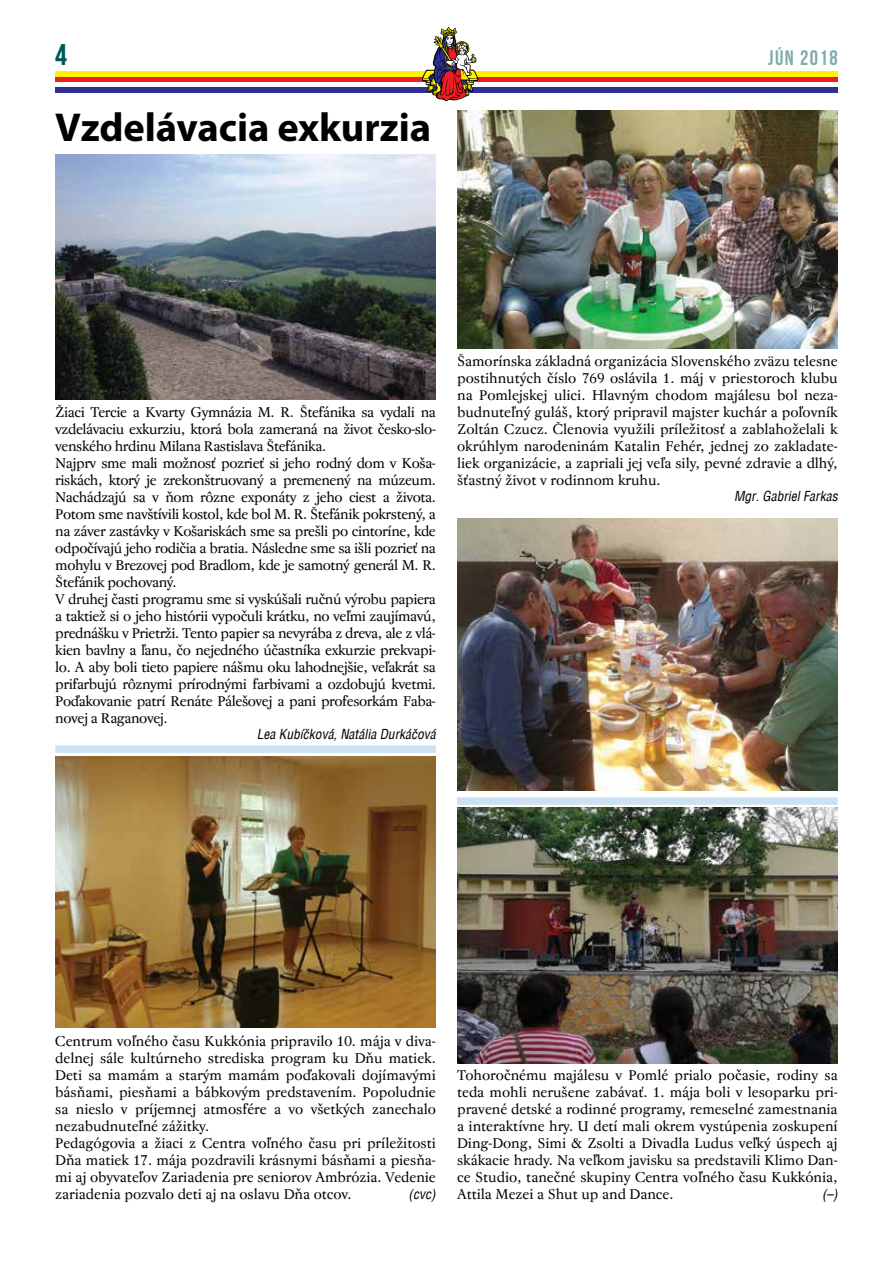
<style>
.page{position:relative;width:893px;height:1263px;background:#fff}
.page>*{position:absolute;margin:0;border:0;box-sizing:border-box;transform-origin:0 0}
.t1{font:700 40.5px "Myriad Pro";letter-spacing:-.005em;color:#000}
.t2{font:30px "Bebas Neue";color:#005954}
.t3{font:21px "Bebas Neue";letter-spacing:.07em;color:#80aca9}
.t4{font:14.25px/17px "Regent Pro";letter-spacing:-.03em;color:#000;text-align:justify}
.t5{font:14.25px/17px "Regent Pro";letter-spacing:-.005em;color:#000}
.t6{font:italic 13.5px "Switzerland Condensed";color:#000}
</style>
<div class="page">
<div style="left:55px;top:71px;width:783px;height:6px;background:#fff200"></div>
<div style="left:55px;top:77px;width:783px;height:5px;background:#ed1d24"></div>
<div style="left:55px;top:87px;width:783px;height:6px;background:#2e3092"></div>
<svg style="left:422px;top:27px;width:56px;height:74px"></svg>
<img style="left:55px;top:154px;width:381px;height:246px">
<img style="left:457px;top:111px;width:381px;height:238px">
<img style="left:457px;top:519px;width:381px;height:272px">
<img style="left:55px;top:757px;width:381px;height:271px">
<img style="left:457px;top:808px;width:381px;height:255px">
<div style="left:55px;top:745px;width:381px;height:8px;background:#cde1f0"></div>
<div style="left:457px;top:797px;width:381px;height:8px;background:#cde1f0"></div>
<h2 class="t2" style="left:55px;top:38px;width:13px">4</h2>
<h3 class="t3" style="left:768px;top:46px;width:71px">JÚN 2018</h3>
<h1 class="t1" style="left:55px;top:101px;width:377px">Vzdelávacia exkurzia</h1>
<p class="t4" style="left:55px;top:404px;width:382px;text-align:left">Žiaci Tercie a Kvarty Gymnázia M. R. Štefánika sa vydali na vzdelávaciu exkurziu, ktorá bola zameraná na život česko-slo&shy;venského hrdinu Milana Rastislava Štefánika.<br>Najprv sme mali možnosť pozrieť si jeho rodný dom v Koša&shy;riskách, ktorý je zrekonštruovaný a premenený na múzeum.<br>Nachádzajú sa v ňom rôzne exponáty z jeho ciest a života.<br>Potom sme navštívili kostol, kde bol M. R. Štefánik pokrstený, a na záver zastávky v Košariskách sme sa prešli po cintoríne, kde odpočívajú jeho rodičia a bratia. Následne sme sa išli pozrieť na mohylu v Brezovej pod Bradlom, kde je samotný generál M. R.<br>Štefánik pochovaný.<br>V druhej časti programu sme si vyskúšali ručnú výrobu papiera a taktiež si o jeho histórii vypočuli krátku, no veľmi zaujímavú, prednášku v Prietrži. Tento papier sa nevyrába z dreva, ale z vlá&shy;kien bavlny a ľanu, čo nejedného účastníka exkurzie prekvapi&shy;lo. A aby boli tieto papiere nášmu oku lahodnejšie, veľakrát sa prifarbujú rôznymi prírodnými farbivami a ozdobujú kvetmi.<br>Poďakovanie patrí Renáte Pálešovej a pani profesorkám Faba&shy;novej a Raganovej.</p>
<p class="t6" style="left:257px;top:726px;width:180px">Lea Kubíčková, Natália Durkáčová</p>
<p class="t4" style="left:457px;top:353px;width:382px">Šamorínska základná organizácia Slovenského zväzu telesne postihnutých číslo 769 oslávila 1. máj v priestoroch klubu na Pomlejskej ulici. Hlavným chodom majálesu bol neza&shy;budnuteľný guláš, ktorý pripravil majster kuchár a poľovník Zoltán Czucz. Členovia využili príležitosť a zablahoželali k okrúhlym narodeninám Katalin Fehér, jednej zo zakladate&shy;liek organizácie, a zapriali jej veľa sily, pevné zdravie a dlhý, šťastný život v rodinnom kruhu.</p>
<p class="t6" style="left:734px;top:488px;width:105px">Mgr. Gabriel Farkas</p>
<p class="t5" style="left:55px;top:1033px;width:382px">Centrum voľného času Kukkónia pripravilo 10. mája v diva&shy;delnej sále kultúrneho strediska program ku Dňu matiek.<br>Deti sa mamám a starým mamám poďakovali dojímavými básňami, piesňami a bábkovým predstavením. Popoludnie sa nieslo v príjemnej atmosfére a vo všetkých zanechalo nezabudnuteľné zážitky.<br>Pedagógovia a žiaci z Centra voľného času pri príležitosti Dňa matiek 17. mája pozdravili krásnymi básňami a piesňa&shy;mi aj obyvateľov Zariadenia pre seniorov Ambrózia. Vedenie zariadenia pozvalo deti aj na oslavu Dňa otcov.</p>
<p class="t6" style="left:409px;top:1186px;width:28px">(cvc)</p>
<p class="t4" style="left:457px;top:1067px;width:382px">Tohoročnému majálesu v Pomlé prialo počasie, rodiny sa teda mohli nerušene zabávať. 1. mája boli v lesoparku pri&shy;pravené detské a rodinné programy, remeselné zamestnania a interaktívne hry. U detí mali okrem vystúpenia zoskupení Ding-Dong, Simi &amp; Zsolti a Divadla Ludus veľký úspech aj skákacie hrady. Na veľkom javisku sa predstavili Klimo Dan&shy;ce Studio, tanečné skupiny Centra voľného času Kukkónia, Attila Mezei a Shut up and Dance.</p>
<p class="t6" style="left:822px;top:1186px;width:17px">(–)</p>
</div>
